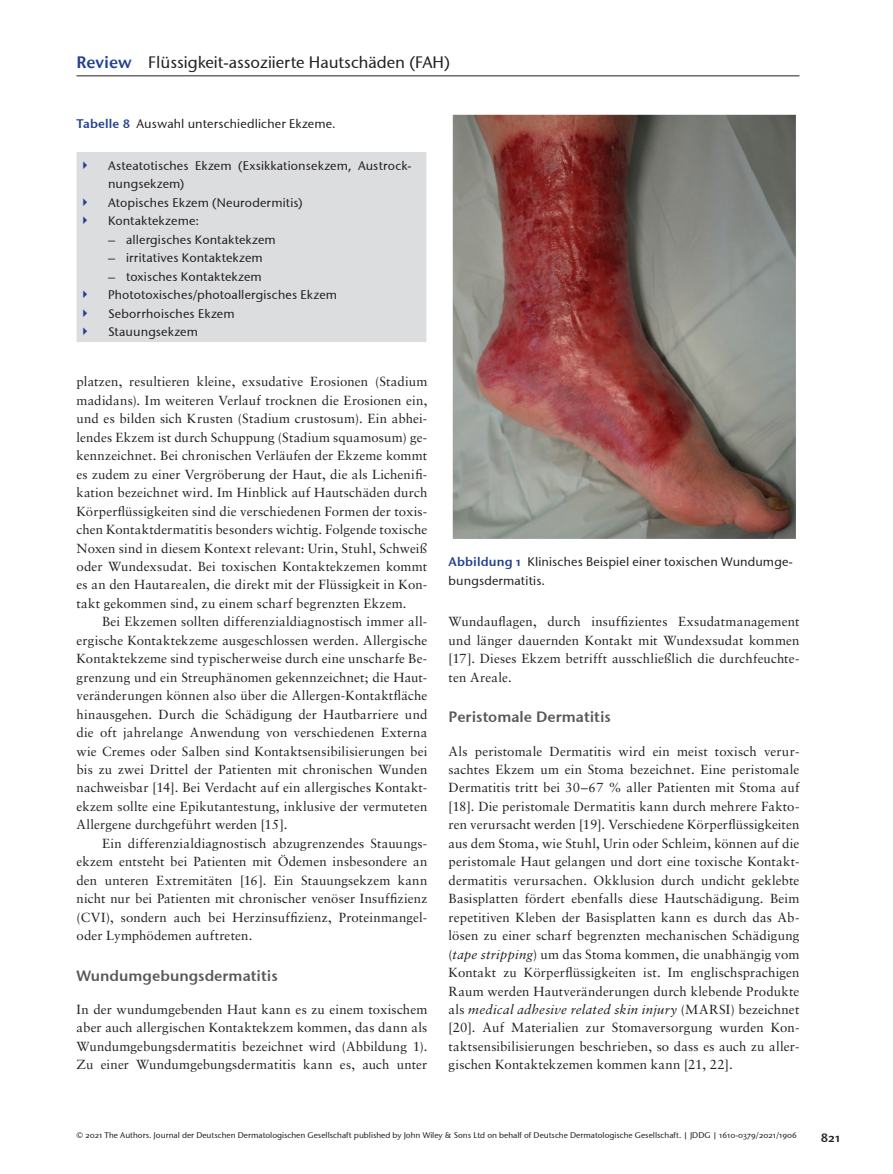
<style>
.page{position:relative;width:893px;height:1174px;background:#fff}
.page>*{position:absolute;margin:0;border:0;box-sizing:border-box;transform-origin:0 0}
.t1{font:16.5px "Stone Sans OSITCTT Medium";color:#231f20}
.t2{font:15px "Stone Sans Sem OSITCTT Semi";color:#57585a}
.t3{font:13.2px/18.5px "Sabon";letter-spacing:.01em;color:#231f20;text-align:justify}
.t4{font:12.45px/18.5px "Stone Sans OSITCTT Medium";letter-spacing:.015em;color:#231f20}
.t5{font:12.45px "Stone Sans Sem OSITCTT Semi";color:#231f20}
.t6{font:8.25px "Stone Sans OSITCTT Medium";color:#231f20}
.s1{font-family:"Stone Sans ITC Semi";color:#224092}
.s2{font-family:"Stone Sans Sem OSITCTT Semi";color:#224092}
.s3{font-style:italic}
</style>
<div class="page">
<hr style="left:77px;top:76px;width:722px;height:1px;background:#231f20">
<div style="left:77px;top:152px;width:349px;height:190px;background:#dcdddf"></div>
<img style="left:452px;top:115px;width:344px;height:424px">
<svg style="left:83px;top:161px;width:16px;height:9px"></svg>
<svg style="left:83px;top:198px;width:16px;height:9px"></svg>
<svg style="left:83px;top:216px;width:16px;height:9px"></svg>
<svg style="left:83px;top:290px;width:16px;height:9px"></svg>
<svg style="left:83px;top:309px;width:16px;height:8px"></svg>
<svg style="left:83px;top:327px;width:16px;height:9px"></svg>
<p class="t1" style="left:77px;top:52px;width:375px"><span class="s1">Review</span> Flüssigkeit-assoziierte Hautschäden (FAH)</p>
<p class="t4" style="left:77px;top:114px;width:261px"><span class="s2">Tabelle 8</span> Auswahl unterschiedlicher Ekzeme.</p>
<p class="t4" style="left:108px;top:156px;width:305px">Asteatotisches Ekzem (Exsikkationsekzem, Austrock&shy;nungsekzem)<br>Atopisches Ekzem (Neurodermitis)<br>Kontaktekzeme:</p>
<p class="t4" style="left:108px;top:230px;width:169px">– allergisches Kontaktekzem</p>
<p class="t4" style="left:108px;top:249px;width:156px">– irritatives Kontaktekzem</p>
<p class="t4" style="left:108px;top:267px;width:231px">– toxisches Kontaktekzem<br>Phototoxisches/photoallergisches Ekzem<br>Seborrhoisches Ekzem<br>Stauungsekzem</p>
<p class="t3" style="left:77px;top:372px;width:352px">platzen, resultieren kleine, exsudative Erosionen (Stadium madidans). Im weiteren Verlauf trocknen die Erosionen ein, und es bilden sich Krusten (Stadium crustosum). Ein abhei&shy;lendes Ekzem ist durch Schuppung (Stadium squamosum) ge&shy;kennzeichnet. Bei chronischen Verläufen der Ekzeme kommt es zudem zu einer Vergröberung der Haut, die als Lichenifi&shy;kation bezeichnet wird. Im Hinblick auf Hautschäden durch Körperflüssigkeiten sind die verschiedenen Formen der toxis&shy;chen Kontaktdermatitis besonders wichtig. Folgende toxische Noxen sind in diesem Kontext relevant: Urin, Stuhl, Schweiß oder Wundexsudat. Bei toxischen Kontaktekzemen kommt es an den Hautarealen, die direkt mit der Flüssigkeit in Kon&shy;takt gekommen sind, zu einem scharf begrenzten Ekzem.</p>
<p class="t3" style="left:77px;top:612px;width:352px;text-indent:26px">Bei Ekzemen sollten differenzialdiagnostisch immer all&shy;ergische Kontaktekzeme ausgeschlossen werden. Allergische Kontaktekzeme sind typischerweise durch eine unscharfe Be&shy;grenzung und ein Streuphänomen gekennzeichnet; die Haut&shy;veränderungen können also über die Allergen-Kontaktfläche hinausgehen. Durch die Schädigung der Hautbarriere und die oft jahrelange Anwendung von verschiedenen Externa wie Cremes oder Salben sind Kontaktsensibilisierungen bei bis zu zwei Drittel der Patienten mit chronischen Wunden nachweisbar [14]. Bei Verdacht auf ein allergisches Kontakt&shy;ekzem sollte eine Epikutantestung, inklusive der vermuteten Allergene durchgeführt werden [15].</p>
<p class="t3" style="left:77px;top:834px;width:352px;text-indent:26px">Ein differenzialdiagnostisch abzugrenzendes Stauungs&shy;ekzem entsteht bei Patienten mit Ödemen insbesondere an den unteren Extremitäten [16]. Ein Stauungsekzem kann nicht nur bei Patienten mit chronischer venöser Insuffizienz (CVI), sondern auch bei Herzinsuffizienz, Proteinmangel&shy;oder Lymphödemen auftreten.</p>
<p class="t2" style="left:77px;top:966px;width:203px">Wundumgebungsdermatitis</p>
<p class="t3" style="left:77px;top:1000px;width:352px">In der wundumgebenden Haut kann es zu einem toxischem aber auch allergischen Kontaktekzem kommen, das dann als Wundumgebungsdermatitis bezeichnet wird (Abbildung 1).<br>Zu einer Wundumgebungsdermatitis kann es, auch unter</p>
<p class="t4" style="left:449px;top:552px;width:346px"><span class="s2">Abbildung 1</span> Klinisches Beispiel einer toxischen Wundumge&shy;bungsdermatitis.</p>
<p class="t3" style="left:449px;top:612px;width:352px">Wundauflagen, durch insuffizientes Exsudatmanagement und länger dauernden Kontakt mit Wundexsudat kommen [17]. Dieses Ekzem betrifft ausschließlich die durchfeuchte&shy;ten Areale.</p>
<p class="t2" style="left:449px;top:707px;width:164px">Peristomale Dermatitis</p>
<p class="t3" style="left:449px;top:741px;width:352px">Als peristomale Dermatitis wird ein meist toxisch verur&shy;sachtes Ekzem um ein Stoma bezeichnet. Eine peristomale Dermatitis tritt bei 30–67 % aller Patienten mit Stoma auf [18]. Die peristomale Dermatitis kann durch mehrere Fakto&shy;ren verursacht werden [19]. Verschiedene Körperflüssigkeiten aus dem Stoma, wie Stuhl, Urin oder Schleim, können auf die peristomale Haut gelangen und dort eine toxische Kontakt&shy;dermatitis verursachen. Okklusion durch undicht geklebte Basisplatten fördert ebenfalls diese Hautschädigung. Beim repetitiven Kleben der Basisplatten kann es durch das Ab&shy;lösen zu einer scharf begrenzten mechanischen Schädigung (<span class="s3">tape stripping</span>) um das Stoma kommen, die unabhängig vom Kontakt zu Körperflüssigkeiten ist. Im englischsprachigen Raum werden Hautveränderungen durch klebende Produkte als <span class="s3">medical adhesive related skin injury</span> (MARSI) bezeichnet [20]. Auf Materialien zur Stomaversorgung wurden Kon&shy;taktsensibilisierungen beschrieben, so dass es auch zu aller&shy;gischen Kontaktekzemen kommen kann [21, 22].</p>
<p class="t6" style="left:77px;top:1130px;width:722px">© 2021 The Authors. Journal der Deutschen Dermatologischen Gesellschaft published by John Wiley &amp; Sons Ltd on behalf of Deutsche Dermatologische Gesellschaft. | JDDG | 1610-0379/2021/1906</p>
<p class="t5" style="left:821px;top:1130px;width:21px">821</p>
</div>
